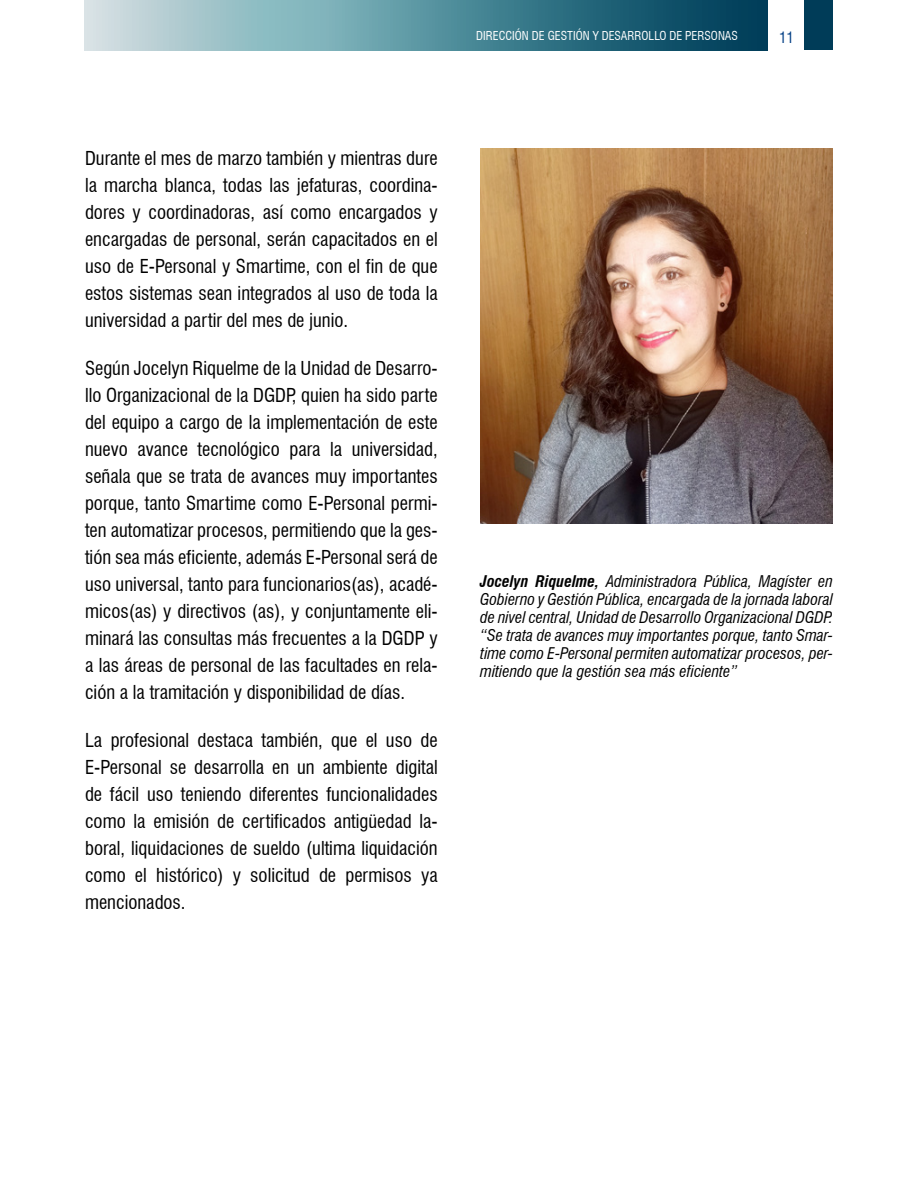
<style>
.page{position:relative;width:918px;height:1188px;background:#fff}
.page>*{position:absolute;margin:0;border:0;box-sizing:border-box;transform-origin:0 0}
.t1{font:condensed 18.75px/27px "Swiss 721 BT";color:#000;text-align:justify}
.t2{font:italic condensed 15.75px/18px "Swiss 721 BT";color:#000;text-align:justify}
.t3{font:condensed 15px "Swiss 721 BT";color:#023e84}
.t4{font:condensed 12px "Swiss 721 BT";color:#fff}
.s1{font-weight:700}
</style>
<div class="page">
<svg style="left:84px;top:0;width:684px;height:50px;background:#5e919f"></svg>
<div style="left:786px;top:0;width:47px;height:50px;background:#003c58"></div>
<div style="left:769px;top:0;width:35px;height:57px;background:#fff"></div>
<img style="left:480px;top:149px;width:353px;height:375px">
<p class="t4" style="left:476px;top:29px;width:263px">DIRECCIÓN DE GESTIÓN Y DESARROLLO DE PERSONAS</p>
<p class="t3" style="left:779px;top:28px;width:16px">11</p>
<p class="t1" style="left:85px;top:144px;width:354px">Durante el mes de marzo también y mientras dure la marcha blanca, todas las jefaturas, coordina&shy;dores y coordinadoras, así como encargados y encargadas de personal, serán capacitados en el uso de E-Personal y Smartime, con el fin de que estos sistemas sean integrados al uso de toda la universidad a partir del mes de junio.</p>
<p class="t1" style="left:85px;top:355px;width:354px">Según Jocelyn Riquelme de la Unidad de Desarro&shy;llo Organizacional de la DGDP, quien ha sido parte del equipo a cargo de la implementación de este nuevo avance tecnológico para la universidad, señala que se trata de avances muy importantes porque, tanto Smartime como E-Personal permi&shy;ten automatizar procesos, permitiendo que la ges&shy;tión sea más eficiente, además E-Personal será de uso universal, tanto para funcionarios(as), acadé&shy;micos(as) y directivos (as), y conjuntamente eli&shy;minará las consultas más frecuentes a la DGDP y a las áreas de personal de las facultades en rela&shy;ción a la tramitación y disponibilidad de días.</p>
<p class="t1" style="left:85px;top:727px;width:354px">La profesional destaca también, que el uso de E-Personal se desarrolla en un ambiente digital de fácil uso teniendo diferentes funcionalidades como la emisión de certificados antigüedad la&shy;boral, liquidaciones de sueldo (ultima liquidación como el histórico) y solicitud de permisos ya mencionados.</p>
<p class="t2" style="left:480px;top:572px;width:354px"><span class="s1">Jocelyn Riquelme,</span> Administradora Pública, Magíster en Gobierno y Gestión Pública, encargada de la jornada laboral de nivel central, Unidad de Desarrollo Organizacional DGDP. “Se trata de avances muy importantes porque, tanto Smar&shy;time como E-Personal permiten automatizar procesos, per&shy;mitiendo que la gestión sea más eficiente”</p>
</div>
